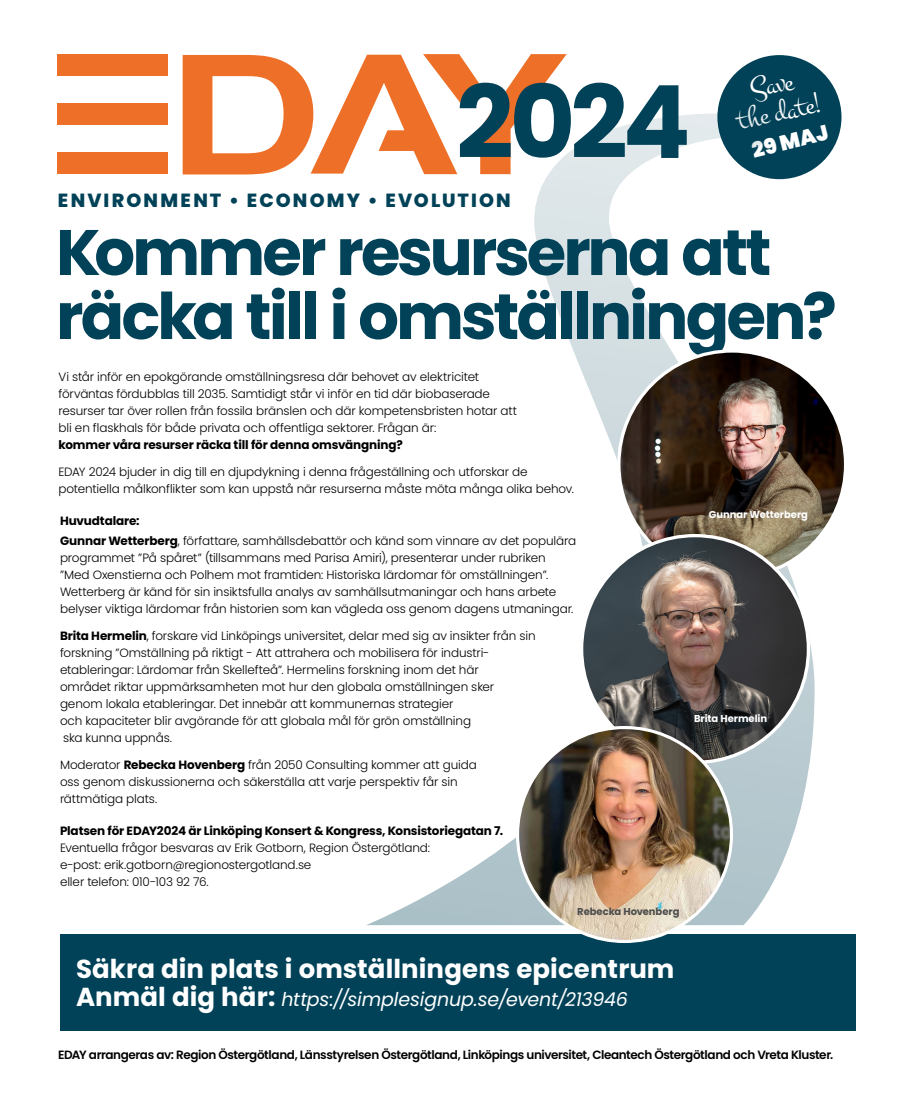
<style>
.page{position:relative;width:900px;height:1100px;background:#fff}
.page>*{position:absolute;margin:0;border:0;box-sizing:border-box;transform-origin:0 0}
.t1{font:700 100.9px "Poppins";color:#014258}
.t2{font:700 64.2px/64px "Poppins";letter-spacing:-.045em;color:#014258}
.t3{font:30.9px/27.9px "Montez";color:#fff;text-align:center}
.t4{font:700 26px "Poppins";letter-spacing:.005em;color:#fff}
.t5{font:900 21.3px "Poppins";color:#fff}
.t6{font:italic 19px "Poppins";letter-spacing:-.01em;color:#fff}
.t7{font:800 19px "Poppins";letter-spacing:.115em;color:#014258}
.t8{font:300 12px/17px "Poppins";letter-spacing:-.01em;color:#000}
.t9{font:600 12px "Poppins";letter-spacing:-.035em;color:#000}
.t10{font:700 12px "Poppins";letter-spacing:-.01em;color:#000}
.t11{font:700 10px "Poppins";letter-spacing:-.005em;color:#fff}
.t12{font:700 10px "Poppins";letter-spacing:-.005em;color:#4d4d4d}
.s1{font-weight:700}
.s2{font-weight:700;font-style:normal;font-size:26px}
</style>
<div class="page">
<div style="left:716px;top:54px;width:127px;height:126px;background:#014258;border-radius:50%"></div>
<div style="left:57px;top:55px;width:111px;height:21px;background:#ee6f27"></div>
<div style="left:57px;top:103px;width:111px;height:21px;background:#ee6f27"></div>
<div style="left:57px;top:153px;width:111px;height:21px;background:#ee6f27"></div>
<svg style="left:183px;top:54px;width:384px;height:120px"></svg>
<div style="left:60px;top:934px;width:796px;height:97px;background:#014258"></div>
<svg style="left:366px;top:87px;width:449px;height:838px"></svg>
<img style="left:619px;top:351px;width:227px;height:227px;border-radius:113px">
<img style="left:582px;top:536px;width:226px;height:222px">
<img style="left:518px;top:728px;width:213px;height:213px;border-radius:107px">
<p class="t1" style="left:456px;top:64px;width:236px">2024</p>
<p class="t7" style="left:58px;top:189px;width:454px">ENVIRONMENT • ECONOMY • EVOLUTION</p>
<p class="t3" style="left:729px;top:81px;width:87px;rotate:-12deg">Save<br>the date!</p>
<p class="t5" style="left:749px;top:138px;width:79px;rotate:-14deg">29 MAJ</p>
<p class="t2" style="left:56px;top:221px;width:782px">Kommer resurserna att räcka till i omställningen?</p>
<p class="t8" style="left:59px;top:369px;width:460px">Vi står inför en epokgörande omställningsresa där behovet av elektricitet förväntas fördubblas till 2035. Samtidigt står vi inför en tid där biobaserade resurser tar över rollen från fossila bränslen och där kompetensbristen hotar att bli en flaskhals för både privata och offentliga sektorer. Frågan är:<br><span class="s1">kommer våra resurser räcka till för denna omsvängning?</span></p>
<p class="t8" style="left:59px;top:464px;width:517px">EDAY 2024 bjuder in dig till en djupdykning i denna frågeställning och utforskar de potentiella målkonflikter som kan uppstå när resurserna måste möta många olika behov.</p>
<p class="t10" style="left:60px;top:513px;width:81px">Huvudtalare:</p>
<p class="t8" style="left:60px;top:532px;width:518px"><span class="s1">Gunnar Wetterberg</span>, författare, samhällsdebattör och känd som vinnare av det populära programmet ”På spåret” (tillsammans med Parisa Amiri), presenterar under rubriken ”Med Oxenstierna och Polhem mot framtiden: Historiska lärdomar för omställningen”.<br>Wetterberg är känd för sin insiktsfulla analys av samhällsutmaningar och hans arbete belyser viktiga lärdomar från historien som kan vägleda oss genom dagens utmaningar.</p>
<p class="t8" style="left:60px;top:627px;width:477px"><span class="s1">Brita Hermelin</span>, forskare vid Linköpings universitet, delar med sig av insikter från sin forskning ”Omställning på riktigt - Att attrahera och mobilisera för industri&shy;etableringar: Lärdomar från Skellefteå”. Hermelins forskning inom det här<br>området riktar uppmärksamheten mot hur den globala omställningen sker genom lokala etableringar. Det innebär att kommunernas strategier<br>och kapaciteter blir avgörande för att globala mål för grön omställning<br>ska kunna uppnås.</p>
<p class="t8" style="left:60px;top:756px;width:419px">Moderator <span class="s1">Rebecka Hovenberg</span> från 2050 Consulting kommer att guida oss genom diskussionerna och säkerställa att varje perspektiv får sin rättmätiga plats.</p>
<p class="t8" style="left:60px;top:822px;width:445px"><span class="s1">Platsen för EDAY2024 är Linköping Konsert &amp; Kongress, Konsistoriegatan 7.<br></span>Eventuella frågor besvaras av Erik Gotborn, Region Östergötland:<br>e-post: erik.gotborn@regionostergotland.se<br>eller telefon: 010-103 92 76.</p>
<p class="t12" style="left:577px;top:905px;width:104px">Rebecka Hovenberg</p>
<p class="t11" style="left:709px;top:509px;width:101px">Gunnar Wetterberg</p>
<p class="t11" style="left:694px;top:713px;width:75px">Brita Hermelin</p>
<p class="t4" style="left:76px;top:954px;width:600px">Säkra din plats i omställningens epicentrum</p>
<p class="t6" style="left:76px;top:988px;width:553px"><span class="s2">Anmäl dig här:</span> https://simplesignup.se/event/213946</p>
<p class="t9" style="left:58px;top:1048px;width:777px">EDAY arrangeras av: Region Östergötland, Länsstyrelsen Östergötland, Linköpings universitet, Cleantech Östergötland och Vreta Kluster.</p>
</div>
